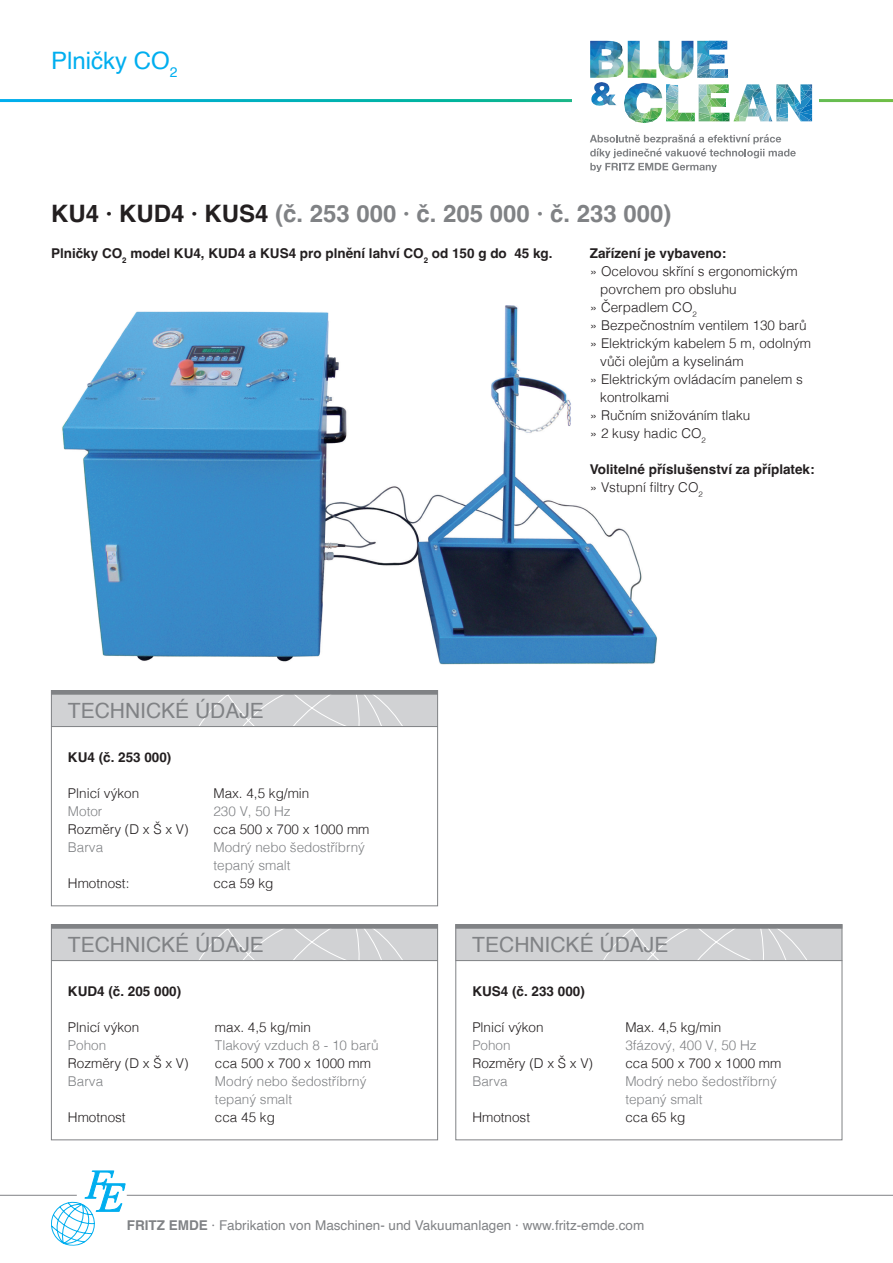
<style>
.page{position:relative;width:893px;height:1263px;background:#fff}
.page>*{position:absolute;margin:0;border:0;box-sizing:border-box;transform-origin:0 0}
.t1{font:700 24px "Helvetica";color:#808285}
.t2{font:24px "Helvetica";color:#00aeef}
.t3{font:21px "Helvetica";color:#808285}
.t4{font:300 13.5px "Helvetica";color:#231f20}
.t5{font:300 13.5px/18px "Helvetica";color:#808285}
.t6{font:700 13.5px/18px "Helvetica";color:#231f20}
.t7{font:13.5px "Helvetica";color:#808285}
.s1{color:#231f20}
.s2{font-weight:300}
.s3{font-weight:700}
</style>
<div class="page">
<img style="left:625px;top:41px;width:187px;height:82px">
<svg style="left:590px;top:134px;width:206px;height:38px"></svg>
<img style="left:590px;top:41px;width:74px;height:37px">
<img style="left:664px;top:41px;width:49px;height:24px">
<img style="left:664px;top:65px;width:24px;height:22px">
<hr style="left:0;top:1195px;width:893px;height:1px;background:#808285">
<svg style="left:51px;top:1170px;width:76px;height:76px"></svg>
<img style="left:62px;top:305px;width:595px;height:360px">
<div style="left:51px;top:690px;width:387px;height:36px;background:#d1d2d4"></div>
<svg style="left:199px;top:695px;width:204px;height:31px"></svg>
<div style="left:51px;top:924px;width:387px;height:36px;background:#d1d2d4"></div>
<svg style="left:199px;top:929px;width:204px;height:31px"></svg>
<div style="left:455px;top:924px;width:387px;height:36px;background:#d1d2d4"></div>
<svg style="left:603px;top:929px;width:204px;height:31px"></svg>
<div style="left:51px;top:690px;width:387px;height:5px;background:#808285"></div>
<div style="left:51px;top:924px;width:387px;height:5px;background:#808285"></div>
<div style="left:455px;top:924px;width:387px;height:5px;background:#808285"></div>
<hr style="left:51px;top:726px;width:387px;height:1px;background:#808285">
<hr style="left:51px;top:960px;width:387px;height:1px;background:#808285">
<hr style="left:456px;top:960px;width:386px;height:1px;background:#808285">
<h1 class="t2" style="left:51px;top:42px;width:128px">Plničky CO<sub>2</sub></h1>
<h1 class="t1" style="left:51px;top:199px;width:622px"><span class="s1">KU4 · KUD4 · KUS4</span> (č. 253 000 · č. 205 000 · č. 233 000)</h1>
<p class="t6" style="left:51px;top:246px;width:503px">Plničky CO<sub>2</sub> model KU4, KUD4 a KUS4 pro plnění lahví CO<sub>2</sub> od 150 g do 45 kg.</p>
<p class="t6" style="left:590px;top:246px;width:138px">Zařízení je vybaveno:</p>
<p class="t4" style="left:590px;top:260px;width:209px">» Ocelovou skříní s ergonomickým</p>
<p class="t4" style="left:600px;top:278px;width:138px">povrchem pro obsluhu</p>
<p class="t4" style="left:590px;top:296px;width:109px">» Čerpadlem CO<sub>2</sub></p>
<p class="t4" style="left:590px;top:314px;width:218px">» Bezpečnostním ventilem 130 barů</p>
<p class="t4" style="left:590px;top:332px;width:223px">» Elektrickým kabelem 5 m, odolným</p>
<p class="t4" style="left:600px;top:350px;width:145px">vůči olejům a kyselinám</p>
<p class="t4" style="left:590px;top:368px;width:215px">» Elektrickým ovládacím panelem s</p>
<p class="t4" style="left:600px;top:386px;width:71px">kontrolkami</p>
<p class="t4" style="left:590px;top:404px;width:162px">» Ručním snižováním tlaku</p>
<p class="t4" style="left:590px;top:422px;width:118px">» 2 kusy hadic CO<sub>2</sub></p>
<p class="t6" style="left:590px;top:462px;width:226px">Volitelné příslušenství za příplatek: <span class="s2">» Vstupní filtry CO</span><sub>2</sub></p>
<h2 class="t3" style="left:68px;top:695px;width:198px">TECHNICKÉ ÚDAJE</h2>
<p class="t6" style="left:68px;top:750px;width:105px">KU4 (č. 253 000)</p>
<p class="t4" style="left:68px;top:782px;width:73px">Plnicí výkon</p>
<p class="t4" style="left:213px;top:782px;width:98px">Max. 4,5 kg/min</p>
<p class="t5" style="left:68px;top:801px;width:36px">Motor</p>
<p class="t5" style="left:213px;top:801px;width:79px">230 V, 50 Hz</p>
<p class="t4" style="left:68px;top:818px;width:122px">Rozměry (D x Š x V)</p>
<p class="t4" style="left:213px;top:818px;width:158px">cca 500 x 700 x 1000 mm</p>
<p class="t5" style="left:68px;top:837px;width:37px">Barva</p>
<p class="t5" style="left:213px;top:837px;width:153px">Modrý nebo šedostříbrný tepaný smalt</p>
<p class="t4" style="left:68px;top:872px;width:63px">Hmotnost:</p>
<p class="t4" style="left:213px;top:872px;width:62px">cca 59 kg</p>
<h2 class="t3" style="left:68px;top:929px;width:198px">TECHNICKÉ ÚDAJE</h2>
<h2 class="t3" style="left:472px;top:929px;width:198px">TECHNICKÉ ÚDAJE</h2>
<p class="t6" style="left:68px;top:984px;width:115px">KUD4 (č. 205 000)</p>
<p class="t4" style="left:68px;top:1016px;width:73px">Plnicí výkon</p>
<p class="t4" style="left:215px;top:1016px;width:98px">max. 4,5 kg/min</p>
<p class="t5" style="left:68px;top:1035px;width:40px">Pohon</p>
<p class="t5" style="left:215px;top:1035px;width:165px">Tlakový vzduch 8 - 10 barů</p>
<p class="t4" style="left:68px;top:1052px;width:122px">Rozměry (D x Š x V)</p>
<p class="t4" style="left:215px;top:1052px;width:158px">cca 500 x 700 x 1000 mm</p>
<p class="t5" style="left:68px;top:1071px;width:37px">Barva</p>
<p class="t5" style="left:215px;top:1071px;width:153px">Modrý nebo šedostříbrný tepaný smalt</p>
<p class="t4" style="left:68px;top:1106px;width:59px">Hmotnost</p>
<p class="t4" style="left:215px;top:1106px;width:62px">cca 45 kg</p>
<p class="t6" style="left:472px;top:984px;width:114px">KUS4 (č. 233 000)</p>
<p class="t4" style="left:472px;top:1016px;width:73px">Plnicí výkon</p>
<p class="t4" style="left:625px;top:1016px;width:98px">Max. 4,5 kg/min</p>
<p class="t5" style="left:472px;top:1035px;width:40px">Pohon</p>
<p class="t5" style="left:625px;top:1035px;width:133px">3fázový, 400 V, 50 Hz</p>
<p class="t4" style="left:472px;top:1052px;width:122px">Rozměry (D x Š x V)</p>
<p class="t4" style="left:625px;top:1052px;width:158px">cca 500 x 700 x 1000 mm</p>
<p class="t5" style="left:472px;top:1071px;width:37px">Barva</p>
<p class="t5" style="left:625px;top:1071px;width:153px">Modrý nebo šedostříbrný tepaný smalt</p>
<p class="t4" style="left:472px;top:1106px;width:59px">Hmotnost</p>
<p class="t4" style="left:625px;top:1106px;width:62px">cca 65 kg</p>
<p class="t7" style="left:127px;top:1215px;width:519px"><span class="s3">FRITZ EMDE</span> · Fabrikation von Maschinen- und Vakuumanlagen · www.fritz-emde.com</p>
</div>
